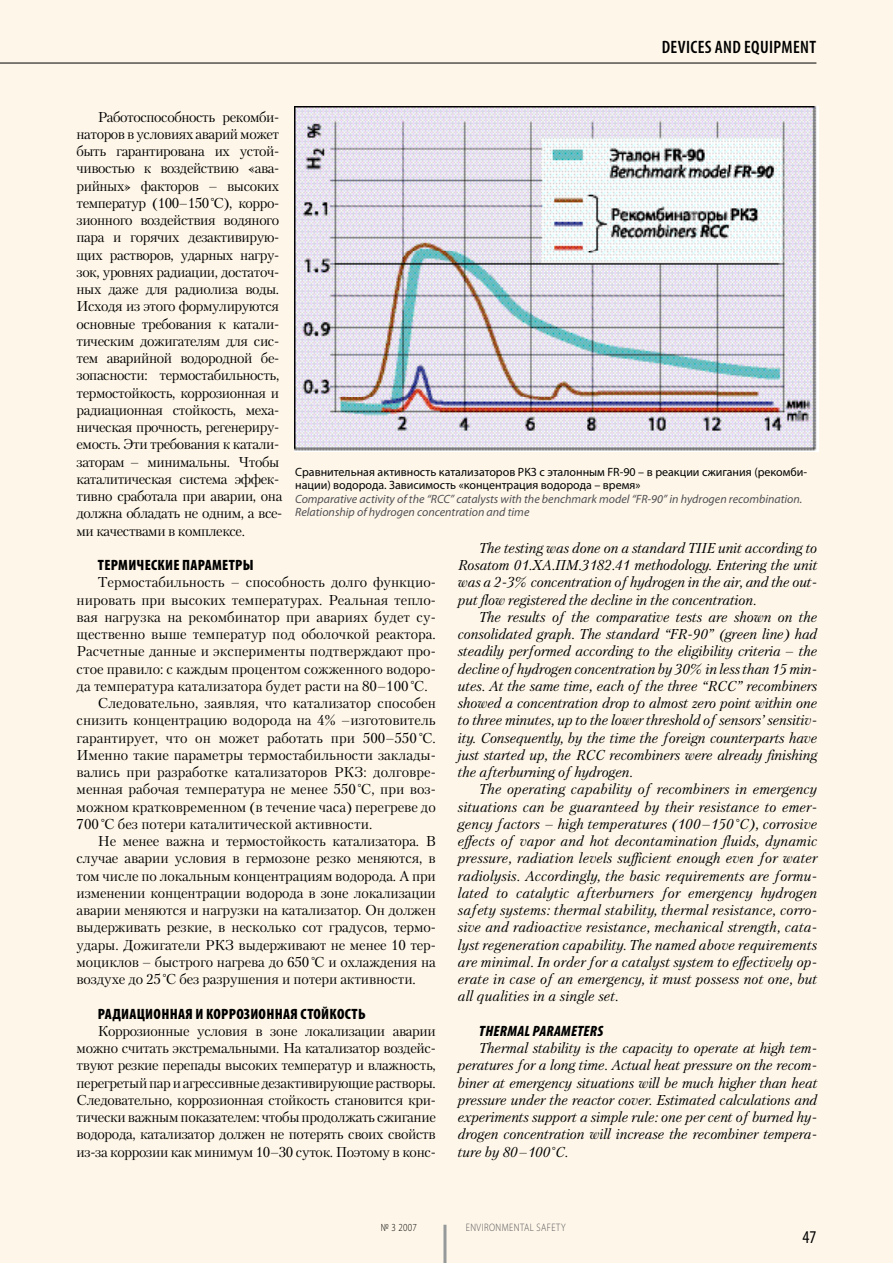
<style>
.page{position:relative;width:893px;height:1263px;background:#fef7e9}
.page>*{position:absolute;margin:0;border:0;box-sizing:border-box;transform-origin:0 0}
.t1{font:600 condensed 18px "Myriad Pro";letter-spacing:.02em;color:#000}
.t2{font:condensed 18px "Myriad Pro";color:#000}
.t3{font:900 condensed 15px "Myriad Pro";letter-spacing:.02em;color:#000}
.t4{font:italic 900 condensed 15px "Myriad Pro";letter-spacing:.02em;color:#000}
.t5{font:italic 14.25px/17.2px "Petersburg";color:#000;text-align:justify}
.t6{font:14.25px/17.2px "Petersburg";letter-spacing:-.01em;color:#000;text-align:justify}
.t7{font:14.25px/17.2px "Petersburg";letter-spacing:-.03em;color:#000}
.t8{font:12px/13.5px "Myriad Pro";color:#000}
.t9{font:italic 12px/13.5px "Myriad Pro";color:#504e53}
.t10{font:300 10.8px "Myriad Pro";letter-spacing:.05em;color:#504e53;scale:.83 1}
.t11{font:300 10.8px "Myriad Pro";color:#000;scale:.83 1}
.s1{font-style:italic}
</style>
<div class="page">
<hr style="left:443px;top:1225px;width:3px;height:38px;background:#96999a">
<hr style="left:0;top:63px;width:816px;height:1px;background:#000">
<img style="left:295px;top:106px;width:523px;height:345px">
<p class="t1" style="left:662px;top:35px;width:130px">DEVICES AND EQUIPMENT</p>
<p class="t7" style="left:77px;top:108px;width:207px;text-indent:21px">Работоспособность рекомби&shy;наторов в условиях аварий может быть гарантирована их устой&shy;чивостью к воздействию «ава&shy;рийных» факторов – высоких температур (100–150<span class="s1">°</span>С), корро&shy;зионного воздействия водяного пара и горячих дезактивирую&shy;щих растворов, ударных нагру&shy;зок, уровнях радиации, достаточ&shy;ных даже для радиолиза воды.<br>Исходя из этого формулируются основные требования к катали&shy;тическим дожигателям для сис&shy;тем аварийной водородной бе&shy;зопасности: термостабильность, термостойкость, коррозионная и радиационная стойкость, меха&shy;ническая прочность, регенериру&shy;емость. Эти требования к катали&shy;заторам – минимальны. Чтобы каталитическая система эффек&shy;тивно сработала при аварии, она должна обладать не одним, а все&shy;ми качествами в комплексе.</p>
<p class="t3" style="left:98px;top:555px;width:157px">Термические параметры</p>
<p class="t6" style="left:98px;top:574px;width:340px">Термостабильность – способность долго функцио-</p>
<p class="t6" style="left:77px;top:591px;width:361px">нировать при высоких температурах. Реальная тепло-</p>
<p class="t6" style="left:77px;top:608px;width:361px">вая нагрузка на рекомбинатор при авариях будет су-</p>
<p class="t6" style="left:77px;top:625px;width:361px">щественно выше температур под оболочкой реактора.</p>
<p class="t6" style="left:77px;top:643px;width:361px">Расчетные данные и эксперименты подтверждают про-</p>
<p class="t6" style="left:77px;top:660px;width:361px">стое правило: с каждым процентом сожженного водоро-</p>
<p class="t6" style="left:77px;top:677px;width:353px">да температура катализатора будет расти на 80–100<span class="s1">°</span>С.</p>
<p class="t6" style="left:98px;top:694px;width:340px">Следовательно, заявляя, что катализатор способен</p>
<p class="t6" style="left:77px;top:712px;width:361px">снизить концентрацию водорода на 4% –изготовитель</p>
<p class="t6" style="left:77px;top:729px;width:361px">гарантирует, что он может работать при 500–550<span class="s1">°</span>С.</p>
<p class="t6" style="left:77px;top:746px;width:361px">Именно такие параметры термостабильности заклады-</p>
<p class="t6" style="left:77px;top:763px;width:361px">вались при разработке катализаторов РКЗ: долговре-</p>
<p class="t6" style="left:77px;top:781px;width:361px">менная рабочая температура не менее 550<span class="s1">°</span>С, при воз-</p>
<p class="t6" style="left:77px;top:798px;width:361px">можном кратковременном (в течение часа) перегреве до</p>
<p class="t6" style="left:77px;top:815px;width:297px">700<span class="s1">°</span>С без потери каталитической активности.</p>
<p class="t6" style="left:98px;top:832px;width:340px">Не менее важна и термостойкость катализатора. В</p>
<p class="t6" style="left:77px;top:850px;width:361px">случае аварии условия в гермозоне резко меняются, в</p>
<p class="t6" style="left:77px;top:867px;width:361px">том числе по локальным концентрациям водорода. А при</p>
<p class="t6" style="left:77px;top:884px;width:361px">изменении концентрации водорода в зоне локализации</p>
<p class="t6" style="left:77px;top:901px;width:361px">аварии меняются и нагрузки на катализатор. Он должен</p>
<p class="t6" style="left:77px;top:919px;width:361px">выдерживать резкие, в несколько сот градусов, термо-</p>
<p class="t6" style="left:77px;top:936px;width:361px">удары. Дожигатели РКЗ выдерживают не менее 10 тер-</p>
<p class="t6" style="left:77px;top:953px;width:361px">моциклов – быстрого нагрева до 650<span class="s1">°</span>С и охлаждения на</p>
<p class="t6" style="left:77px;top:970px;width:341px">воздухе до 25<span class="s1">°</span>С без разрушения и потери активности.</p>
<p class="t3" style="left:98px;top:1004px;width:269px">Радиационная и коррозионная стойкость</p>
<p class="t6" style="left:77px;top:1022px;width:361px;text-indent:21px">Коррозионные условия в зоне локализации аварии можно считать экстремальными. На катализатор воздейс&shy;твуют резкие перепады высоких температур и влажность, перегретый пар и агрессивные дезактивирующие растворы.<br>Следовательно, коррозионная стойкость становится кри&shy;тически важным показателем: чтобы продолжать сжигание водорода, катализатор должен не потерять своих свойств из-за коррозии как минимум 10–30 суток. Поэтому в конс-</p>
<p class="t8" style="left:295px;top:465px;width:514px">Сравнительная активность катализаторов РКЗ с эталонным FR-90 – в реакции сжигания (рекомби&shy;нации) водорода. Зависимость «концентрация водорода – время»</p>
<p class="t9" style="left:295px;top:492px;width:509px">Comparative activity of the “RCC” catalysts with the benchmark model “FR-90” in hydrogen recombination.<br>Relationship of hydrogen concentration and time</p>
<p class="t5" style="left:458px;top:539px;width:361px;text-indent:21px">The testing was done on a standard TIIE unit according to Rosatom 01.ХА.ПМ.3182.41 methodology. Entering the unit was a 2-3% concentration of hydrogen in the air, and the out&shy;put flow registered the decline in the concentration.</p>
<p class="t5" style="left:458px;top:608px;width:361px;text-indent:21px">The results of the comparative tests are shown on the consolidated graph. The standard “FR-90” (green line) had steadily performed according to the eligibility criteria – the decline of hydrogen concentration by 30% in less than 15 min&shy;utes. At the same time, each of the three “RCC” recombiners showed a concentration drop to almost zero point within one to three minutes, up to the lower threshold of sensors’ sensitiv&shy;ity. Consequently, by the time the foreign counterparts have just started up, the RCC recombiners were already finishing the afterburning of hydrogen.</p>
<p class="t5" style="left:458px;top:781px;width:361px;text-indent:21px">The operating capability of recombiners in emergency situations can be guaranteed by their resistance to emer&shy;gency factors – high temperatures (100–150°C), corrosive effects of vapor and hot decontamination fluids, dynamic pressure, radiation levels sufficient enough even for water radiolysis. Accordingly, the basic requirements are formu&shy;lated to catalytic afterburners for emergency hydrogen safety systems: thermal stability, thermal resistance, corro&shy;sive and radioactive resistance, mechanical strength, cata&shy;lyst regeneration capability. The named above requirements are minimal. In order for a catalyst system to effectively op&shy;erate in case of an emergency, it must possess not one, but all qualities in a single set.</p>
<p class="t4" style="left:479px;top:1021px;width:125px">THERMAL PARAMETERS</p>
<p class="t5" style="left:458px;top:1040px;width:361px;text-indent:21px">Thermal stability is the capacity to operate at high tem&shy;peratures for a long time. Actual heat pressure on the recom&shy;biner at emergency situations will be much higher than heat pressure under the reactor cover. Estimated calculations and experiments support a simple rule: one per cent of burned hy&shy;drogen concentration will increase the recombiner tempera&shy;ture by 80–100°C.</p>
<p class="t11" style="left:381px;top:1221px;width:45px">№ 3 2007</p>
<p class="t10" style="left:466px;top:1221px;width:122px">ENVIRONMENTAL SAFETY</p>
<p class="t2" style="left:803px;top:1226px;width:15px">47</p>
</div>
